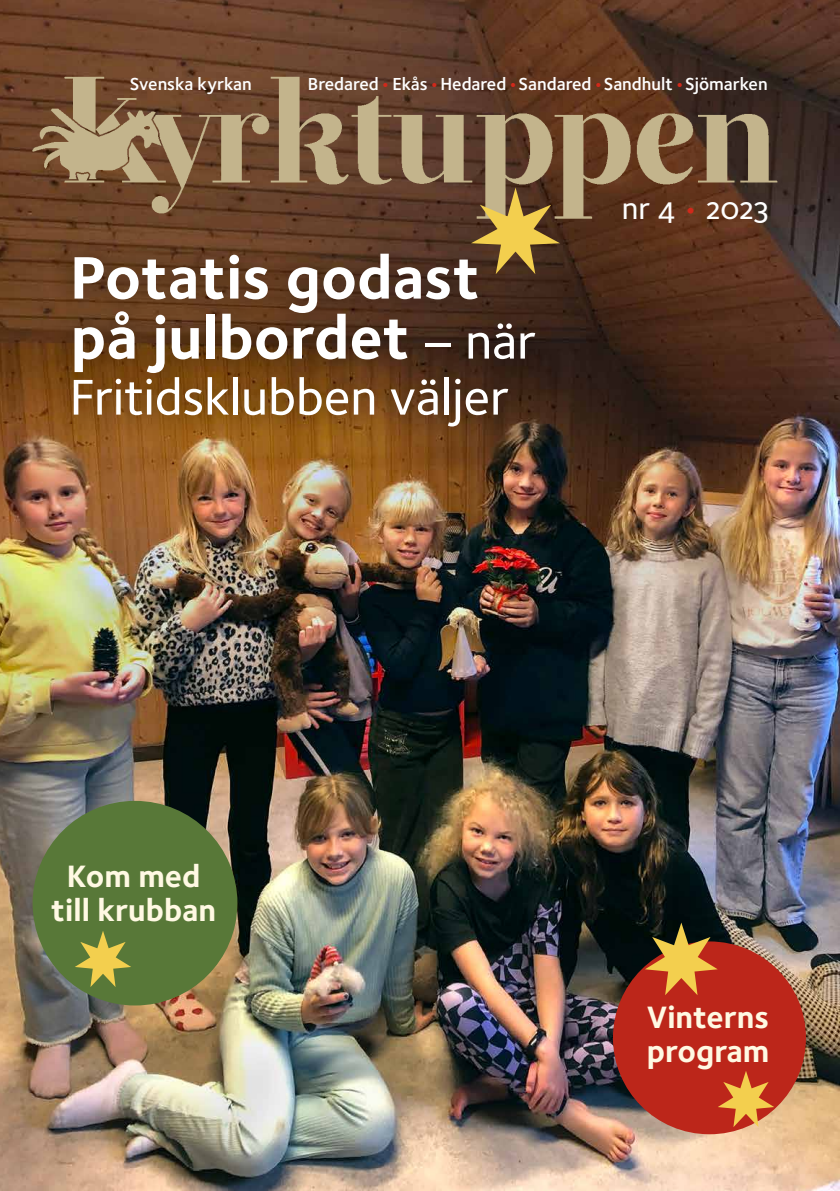
<style>
.page{position:relative;width:840px;height:1191px;background:#fff}
.page>*{position:absolute;margin:0;border:0;box-sizing:border-box;transform-origin:0 0}
.t1{font:62px/60px "Foundry Sterling Bold OSF";color:#fff}
.t2{font:52px "Foundry Sterling Medium OSF";color:#fff}
.t3{font:32px/34px "Foundry Sterling Bold OSF";color:#fff9e3}
.t4{font:32px "Foundry Sterling Medium OSF";color:#fff}
.t5{font:18px "Foundry Sterling Demi OSF";color:#fff}
.s1{font-family:"Foundry Sterling Bold OSF";color:#d0291b}
.s2{color:#d0291b}
.s3{font-family:"Foundry Sterling Medium OSF";font-size:52px}
</style>
<div class="page">
<img style="left:0;top:0;width:839px;height:1191px">
<div style="left:50px;top:231px;width:506px;height:218px;background:#000;opacity:.4"></div>
<img style="left:21px;top:57px;width:764px;height:182px">
<div style="left:612px;top:941px;width:193px;height:193px;background:#bc261a;border-radius:50%"></div>
<div style="left:33px;top:801px;width:204px;height:204px;background:#587838;border-radius:50%"></div>
<svg style="left:644px;top:922px;width:73px;height:73px"></svg>
<svg style="left:718px;top:1071px;width:55px;height:56px"></svg>
<svg style="left:75px;top:931px;width:56px;height:56px"></svg>
<svg style="left:470px;top:187px;width:89px;height:87px;background:#8a6c36"></svg>
<p class="t5" style="left:130px;top:71px;width:123px">Svenska kyrkan</p>
<p class="t5" style="left:307px;top:71px;width:461px">Bredared<span class="s1">•</span> Ekås <span class="s1">•</span>Hedared <span class="s1">•</span>Sandared <span class="s1">•</span>Sandhult <span class="s1">•</span>Sjömarken</p>
<h3 class="t4" style="left:621px;top:186px;width:149px">nr 4 <span class="s2">•</span> 2023</h3>
<h1 class="t1" style="left:70px;top:246px;width:468px">Potatis godast på julbordet <span class="s3">– när</span></h1>
<h2 class="t2" style="left:69px;top:360px;width:441px">Fritidsklubben väljer</h2>
<h3 class="t3" style="left:51px;top:858px;width:166px;text-align:center">Kom med till krubban</h3>
<h3 class="t3" style="left:646px;top:999px;width:124px">Vinterns program</h3>
</div>
